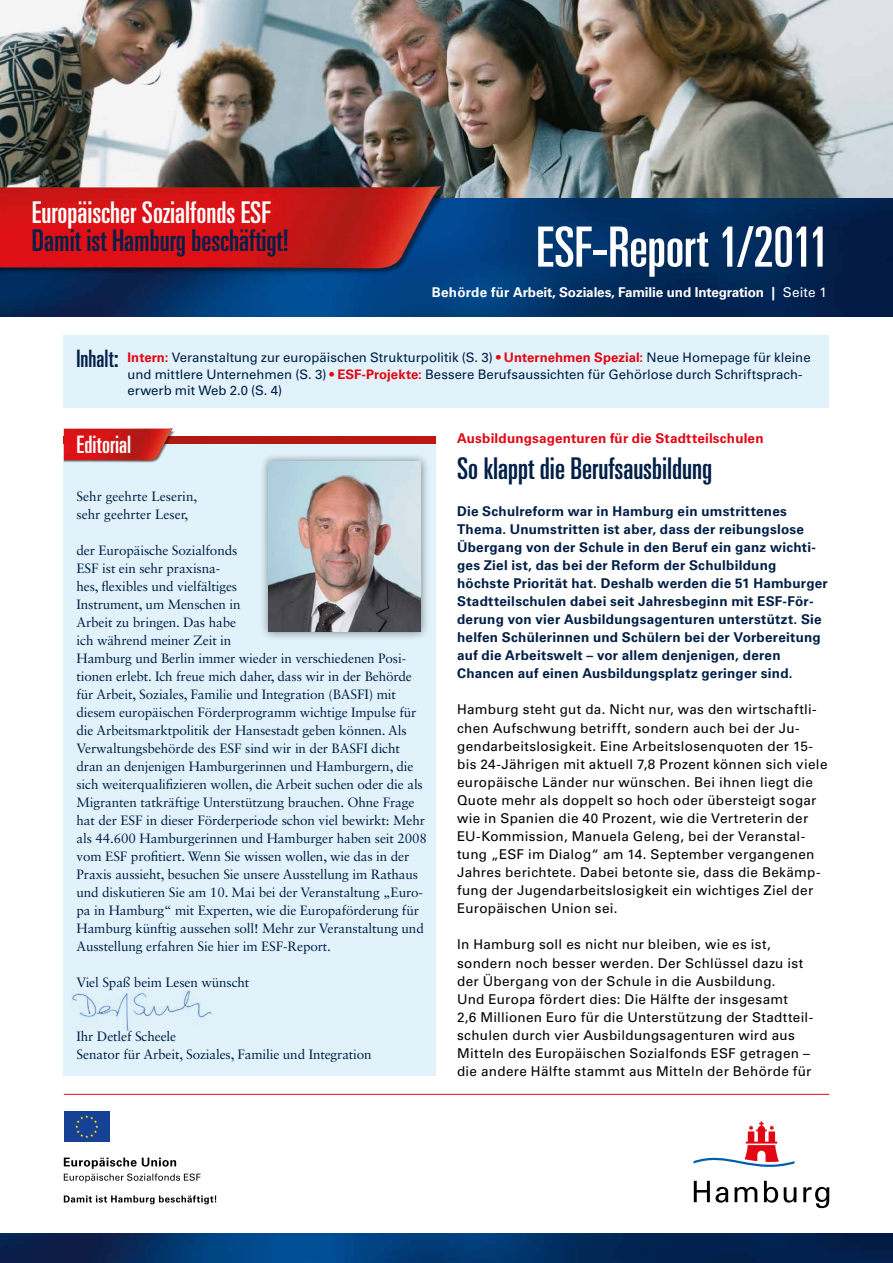
<style>
.page{position:relative;width:893px;height:1263px;background:#fff}
.page>*{position:absolute;margin:0;border:0;box-sizing:border-box;transform-origin:0 0}
.t1{font:ultra-condensed 55.5px "Univers LT Std";letter-spacing:-.005em;color:#fff}
.t2{font:ultra-condensed 30px "Univers LT Std";color:#001f47}
.t3{font:ultra-condensed 30px "Univers LT Std";color:#fff}
.t4{font:ultra-condensed 24px "Univers LT Std";letter-spacing:.005em;color:#fff}
.t5{font:13.5px/18px "Sabon LT Std";letter-spacing:-.01em;color:#001f47}
.t6{font:13.5px/18.1px "Univers LT Std";letter-spacing:.02em;color:#000}
.t7{font:700 13.5px/18.1px "Univers LT Std";letter-spacing:.02em;color:#001f47}
.t8{font:700 13.5px "Univers LT Std";letter-spacing:-.01em;color:#fff}
.t9{font:700 13.5px "Univers LT Std";letter-spacing:.015em;color:#e30613}
.t10{font:13.2px/16.5px "Univers LT Std";color:#001f47}
.s1{font-weight:400}
.s2{font-stretch:ultra-condensed;font-size:24px}
.s3{font-weight:700;color:#e30613}
</style>
<div class="page">
<div style="left:64px;top:437px;width:372px;height:639px;background:#e1f2fa"></div>
<img style="left:196px;top:437px;width:240px;height:6px">
<img style="left:64px;top:428px;width:132px;height:35px">
<img style="left:0;top:0;width:893px;height:317px">
<hr style="left:64px;top:1094px;width:765px;height:1px;background:#e30613">
<svg style="left:694px;top:1181px;width:16px;height:21px"></svg>
<svg style="left:716px;top:1187px;width:12px;height:16px"></svg>
<svg style="left:735px;top:1187px;width:22px;height:15px"></svg>
<svg style="left:764px;top:1181px;width:14px;height:22px"></svg>
<svg style="left:784px;top:1187px;width:12px;height:16px"></svg>
<svg style="left:803px;top:1187px;width:26px;height:21px"></svg>
<svg style="left:694px;top:1121px;width:100px;height:46px"></svg>
<div style="left:260px;top:452px;width:170px;height:189px;background:#000;opacity:.5"></div>
<img style="left:269px;top:461px;width:152px;height:170px">
<img style="left:71px;top:989px;width:141px;height:42px">
<svg style="left:64px;top:1195px;width:152px;height:9px"></svg>
<svg style="left:64px;top:1157px;width:137px;height:25px"></svg>
<div style="left:64px;top:1111px;width:46px;height:31px;background:#164194"></div>
<svg style="left:75px;top:1115px;width:23px;height:23px"></svg>
<img style="left:0;top:186px;width:472px;height:91px">
<div style="left:64px;top:335px;width:765px;height:72px;background:#e1f2fa"></div>
<img style="left:0;top:1233px;width:893px;height:30px">
<h2 class="t3" style="left:32px;top:195px;width:240px">Europäischer Sozialfonds ESF</h2>
<h2 class="t2" style="left:32px;top:224px;width:259px">Damit ist Hamburg beschäftigt!</h2>
<h1 class="t1" style="left:536px;top:215px;width:295px">ESF-Report 1/2011</h1>
<p class="t8" style="left:432px;top:285px;width:397px">Behörde für Arbeit, Soziales, Familie und Integration | <span class="s1">Seite 1</span></p>
<p class="t10" style="left:128px;top:350px;width:685px;text-indent:-51px"><span class="s2">Inhalt:</span> <span class="s3">Intern:</span> Veranstaltung zur europäischen Strukturpolitik (S. 3) <span class="s3">• Unternehmen Spezial:</span> Neue Homepage für kleine und mittlere Unternehmen (S. 3) <span class="s3">• ESF-Projekte:</span> Bessere Berufsaussichten für Gehörlose durch Schriftsprach&shy;erwerb mit Web 2.0 (S. 4)</p>
<h3 class="t4" style="left:77px;top:431px;width:56px">Editorial</h3>
<p class="t5" style="left:77px;top:487px;width:122px">Sehr geehrte Leserin, sehr geehrter Leser,</p>
<p class="t5" style="left:77px;top:541px;width:352px">der Europäische Sozialfonds<br>ESF ist ein sehr praxisna-<br>hes, flexibles und vielfältiges<br>Instrument, um Menschen in<br>Arbeit zu bringen. Das habe<br>ich während meiner Zeit in<br>Hamburg und Berlin immer wieder in verschiedenen Posi&shy;tionen erlebt. Ich freue mich daher, dass wir in der Behörde für Arbeit, Soziales, Familie und Integration (BASFI) mit diesem europäischen Förderprogramm wichtige Impulse für die Arbeitsmarktpolitik der Hansestadt geben können. Als Verwaltungsbehörde des ESF sind wir in der BASFI dicht dran an denjenigen Hamburgerinnen und Hamburgern, die sich weiterqualifizieren wollen, die Arbeit suchen oder die als Migranten tatkräftige Unterstützung brauchen. Ohne Frage hat der ESF in dieser Förderperiode schon viel bewirkt: Mehr als 44.600 Hamburgerinnen und Hamburger haben seit 2008 vom ESF profitiert. Wenn Sie wissen wollen, wie das in der Praxis aussieht, besuchen Sie unsere Ausstellung im Rathaus und diskutieren Sie am 10. Mai bei der Veranstaltung „Euro&shy;pa in Hamburg“ mit Experten, wie die Europaförderung für Hamburg künftig aussehen soll! Mehr zur Veranstaltung und Ausstellung erfahren Sie hier im ESF-Report.</p>
<p class="t5" style="left:77px;top:973px;width:174px">Viel Spaß beim Lesen wünscht</p>
<p class="t5" style="left:77px;top:1027px;width:297px">Ihr Detlef Scheele<br>Senator für Arbeit, Soziales, Familie und Integration</p>
<p class="t9" style="left:457px;top:431px;width:308px">Ausbildungsagenturen für die Stadtteilschulen</p>
<h2 class="t2" style="left:457px;top:452px;width:257px">So klappt die Berufsausbildung</h2>
<p class="t7" style="left:457px;top:502px;width:372px">Die Schulreform war in Hamburg ein umstrittenes Thema. Unumstritten ist aber, dass der reibungslose Übergang von der Schule in den Beruf ein ganz wichti&shy;ges Ziel ist, das bei der Reform der Schulbildung höchste Priorität hat. Deshalb werden die 51 Hamburger Stadtteilschulen dabei seit Jahresbeginn mit ESF-För&shy;derung von vier Ausbildungsagenturen unterstützt. Sie helfen Schülerinnen und Schülern bei der Vorbereitung auf die Arbeitswelt – vor allem denjenigen, deren Chancen auf einen Ausbildungsplatz geringer sind.</p>
<p class="t6" style="left:457px;top:701px;width:372px">Hamburg steht gut da. Nicht nur, was den wirtschaftli&shy;chen Aufschwung betrifft, sondern auch bei der Ju&shy;gendarbeitslosigkeit. Eine Arbeitslosenquoten der 15- bis 24-Jährigen mit aktuell 7,8 Prozent können sich viele europäische Länder nur wünschen. Bei ihnen liegt die Quote mehr als doppelt so hoch oder übersteigt sogar wie in Spanien die 40 Prozent, wie die Vertreterin der EU-Kommission, Manuela Geleng, bei der Veranstal&shy;tung „ESF im Dialog“ am 14. September vergangenen Jahres berichtete. Dabei betonte sie, dass die Bekämp&shy;fung der Jugendarbeitslosigkeit ein wichtiges Ziel der Europäischen Union sei.</p>
<p class="t6" style="left:457px;top:936px;width:358px">In Hamburg soll es nicht nur bleiben, wie es ist, sondern noch besser werden. Der Schlüssel dazu ist der Übergang von der Schule in die Ausbildung.<br>Und Europa fördert dies: Die Hälfte der insgesamt<br>2,6 Millionen Euro für die Unterstützung der Stadtteil&shy;schulen durch vier Ausbildungsagenturen wird aus Mitteln des Europäischen Sozialfonds ESF getragen – die andere Hälfte stammt aus Mitteln der Behörde für</p>
</div>
